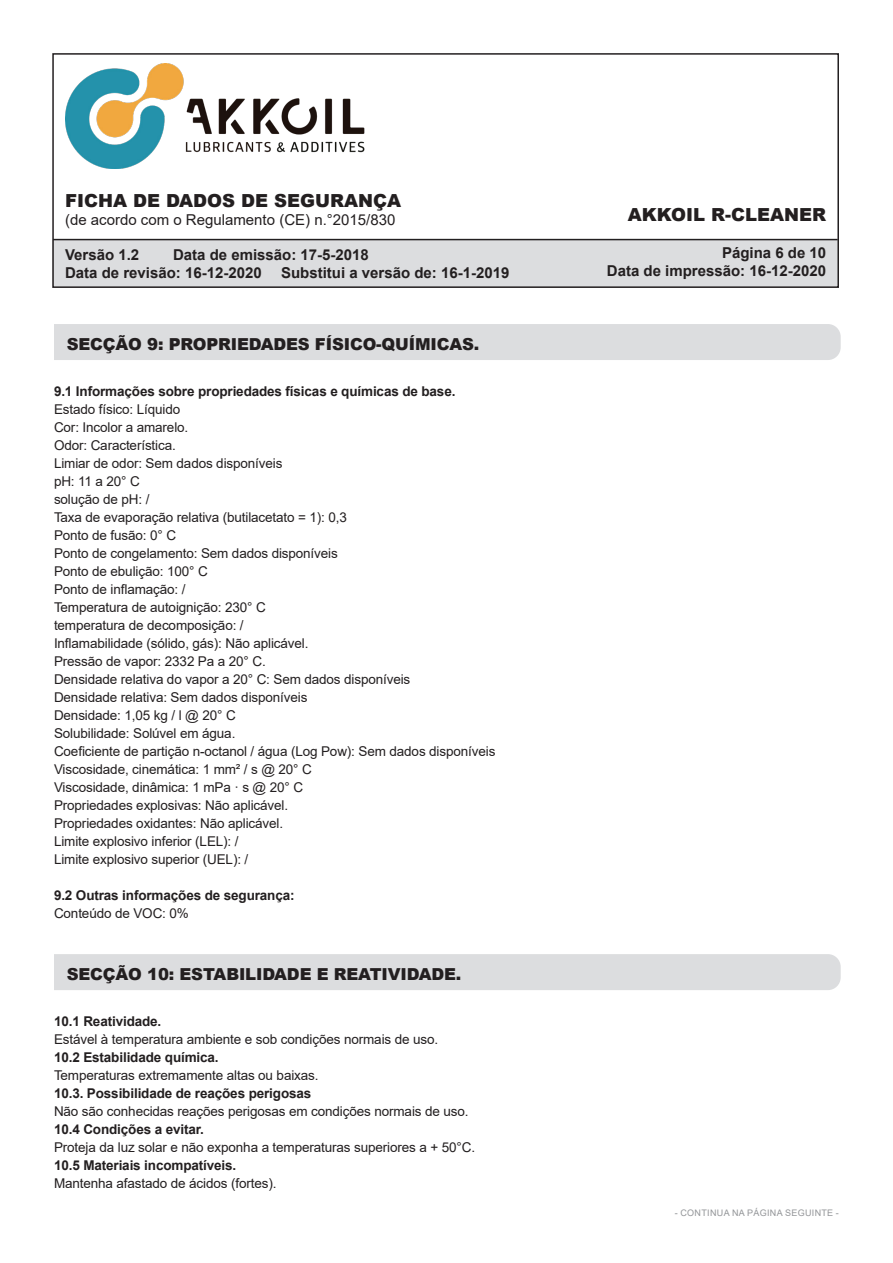
<style>
.page{position:relative;width:893px;height:1263px;background:#fff}
.page>*{position:absolute;margin:0;border:0;box-sizing:border-box;transform-origin:0 0}
.t1{font:900 18px "Arial";color:#231f20}
.t2{font:900 16.5px "Arial";letter-spacing:-.01em;color:#231f20}
.t3{font:700 15px/18px "Arial";color:#231f20}
.t4{font:15px "Arial";color:#231f20}
.t5{font:13.5px "Arial";letter-spacing:-.01em;color:#231f20}
.t6{font:700 13.5px "Arial";letter-spacing:-.01em;color:#231f20}
.t7{font:9px "Arial";letter-spacing:.035em;color:#939598}
</style>
<div class="page">
<div style="left:52px;top:240px;width:787px;height:48px;background:#dcdddf"></div>
<div style="left:52px;top:53px;width:787px;height:235px;border:2px solid #231f20"></div>
<img style="left:65px;top:64px;width:300px;height:104px">
<hr style="left:53px;top:239px;width:785px;height:1px;background:#231f20">
<div style="left:54px;top:324px;width:787px;height:36px;background:#dcdddf"></div>
<div style="left:54px;top:954px;width:787px;height:36px;background:#dcdddf"></div>
<h1 class="t1" style="left:65px;top:187px;width:338px">FICHA DE DADOS DE SEGURANÇA</h1>
<p class="t4" style="left:65px;top:209px;width:332px">(de acordo com o Regulamento (CE) n.°2015/830</p>
<p class="t3" style="left:65px;top:246px;width:76px">Versão 1.2</p>
<p class="t3" style="left:65px;top:246px;width:305px;text-indent:108px">Data de emissão: 17-5-2018<br>Data de revisão: 16-12-2020</p>
<p class="t3" style="left:281px;top:264px;width:230px">Substitui a versão de: 16-1-2019</p>
<p class="t2" style="left:67px;top:332px;width:414px">SECÇÃO 9: PROPRIEDADES FÍSICO-QUÍMICAS.</p>
<p class="t6" style="left:54px;top:382px;width:403px">9.1 Informações sobre propriedades físicas e químicas de base.</p>
<p class="t5" style="left:54px;top:400px;width:128px">Estado físico: Líquido</p>
<p class="t5" style="left:54px;top:418px;width:136px">Cor: Incolor a amarelo.</p>
<p class="t5" style="left:54px;top:436px;width:123px">Odor: Característica.</p>
<p class="t5" style="left:54px;top:454px;width:230px">Limiar de odor: Sem dados disponíveis</p>
<p class="t5" style="left:54px;top:472px;width:87px">pH: 11 a 20° C</p>
<p class="t5" style="left:54px;top:490px;width:97px">solução de pH: /</p>
<p class="t5" style="left:54px;top:508px;width:295px">Taxa de evaporação relativa (butilacetato = 1): 0,3</p>
<p class="t5" style="left:54px;top:526px;width:124px">Ponto de fusão: 0° C</p>
<p class="t5" style="left:54px;top:544px;width:285px">Ponto de congelamento: Sem dados disponíveis</p>
<p class="t5" style="left:54px;top:562px;width:155px">Ponto de ebulição: 100° C</p>
<p class="t5" style="left:54px;top:580px;width:133px">Ponto de inflamação: /</p>
<p class="t5" style="left:54px;top:598px;width:213px">Temperatura de autoignição: 230° C</p>
<p class="t5" style="left:54px;top:616px;width:191px">temperatura de decomposição: /</p>
<p class="t5" style="left:54px;top:634px;width:256px">Inflamabilidade (sólido, gás): Não aplicável.</p>
<p class="t5" style="left:54px;top:652px;width:213px">Pressão de vapor: 2332 Pa a 20° C.</p>
<p class="t5" style="left:54px;top:670px;width:358px">Densidade relativa do vapor a 20° C: Sem dados disponíveis</p>
<p class="t5" style="left:54px;top:688px;width:255px">Densidade relativa: Sem dados disponíveis</p>
<p class="t5" style="left:54px;top:706px;width:183px">Densidade: 1,05 kg / l @ 20° C</p>
<p class="t5" style="left:54px;top:724px;width:183px">Solubilidade: Solúvel em água.</p>
<p class="t5" style="left:54px;top:742px;width:443px">Coeficiente de partição n-octanol / água (Log Pow): Sem dados disponíveis</p>
<p class="t5" style="left:54px;top:760px;width:259px">Viscosidade, cinemática: 1 mm² / s @ 20° C</p>
<p class="t5" style="left:54px;top:778px;width:251px">Viscosidade, dinâmica: 1 mPa · s @ 20° C</p>
<p class="t5" style="left:54px;top:796px;width:236px">Propriedades explosivas: Não aplicável.</p>
<p class="t5" style="left:54px;top:814px;width:231px">Propriedades oxidantes: Não aplicável.</p>
<p class="t5" style="left:54px;top:832px;width:186px">Limite explosivo inferior (LEL): /</p>
<p class="t5" style="left:54px;top:850px;width:196px">Limite explosivo superior (UEL): /</p>
<p class="t6" style="left:54px;top:886px;width:242px">9.2 Outras informações de segurança:</p>
<p class="t5" style="left:54px;top:904px;width:136px">Conteúdo de VOC: 0%</p>
<p class="t2" style="left:67px;top:962px;width:396px">SECÇÃO 10: ESTABILIDADE E REATIVIDADE.</p>
<p class="t6" style="left:54px;top:1012px;width:109px">10.1 Reatividade.</p>
<p class="t5" style="left:54px;top:1030px;width:386px">Estável à temperatura ambiente e sob condições normais de uso.</p>
<p class="t6" style="left:54px;top:1048px;width:166px">10.2 Estabilidade química.</p>
<p class="t5" style="left:54px;top:1066px;width:266px">Temperaturas extremamente altas ou baixas.</p>
<p class="t6" style="left:54px;top:1084px;width:259px">10.3. Possibilidade de reações perigosas</p>
<p class="t5" style="left:54px;top:1102px;width:416px">Não são conhecidas reações perigosas em condições normais de uso.</p>
<p class="t6" style="left:54px;top:1120px;width:151px">10.4 Condições a evitar.</p>
<p class="t5" style="left:54px;top:1138px;width:423px">Proteja da luz solar e não exponha a temperaturas superiores a + 50°C.</p>
<p class="t6" style="left:54px;top:1156px;width:184px">10.5 Materiais incompatíveis.</p>
<p class="t5" style="left:54px;top:1174px;width:224px">Mantenha afastado de ácidos (fortes).</p>
<h1 class="t1" style="left:628px;top:201px;width:200px">AKKOIL R-CLEANER</h1>
<p class="t3" style="left:607px;top:244px;width:221px;text-align:right">Página 6 de 10<br>Data de impressão: 16-12-2020</p>
<p class="t7" style="left:675px;top:1206px;width:166px">- CONTINUA NA PÁGINA SEGUINTE -</p>
</div>
